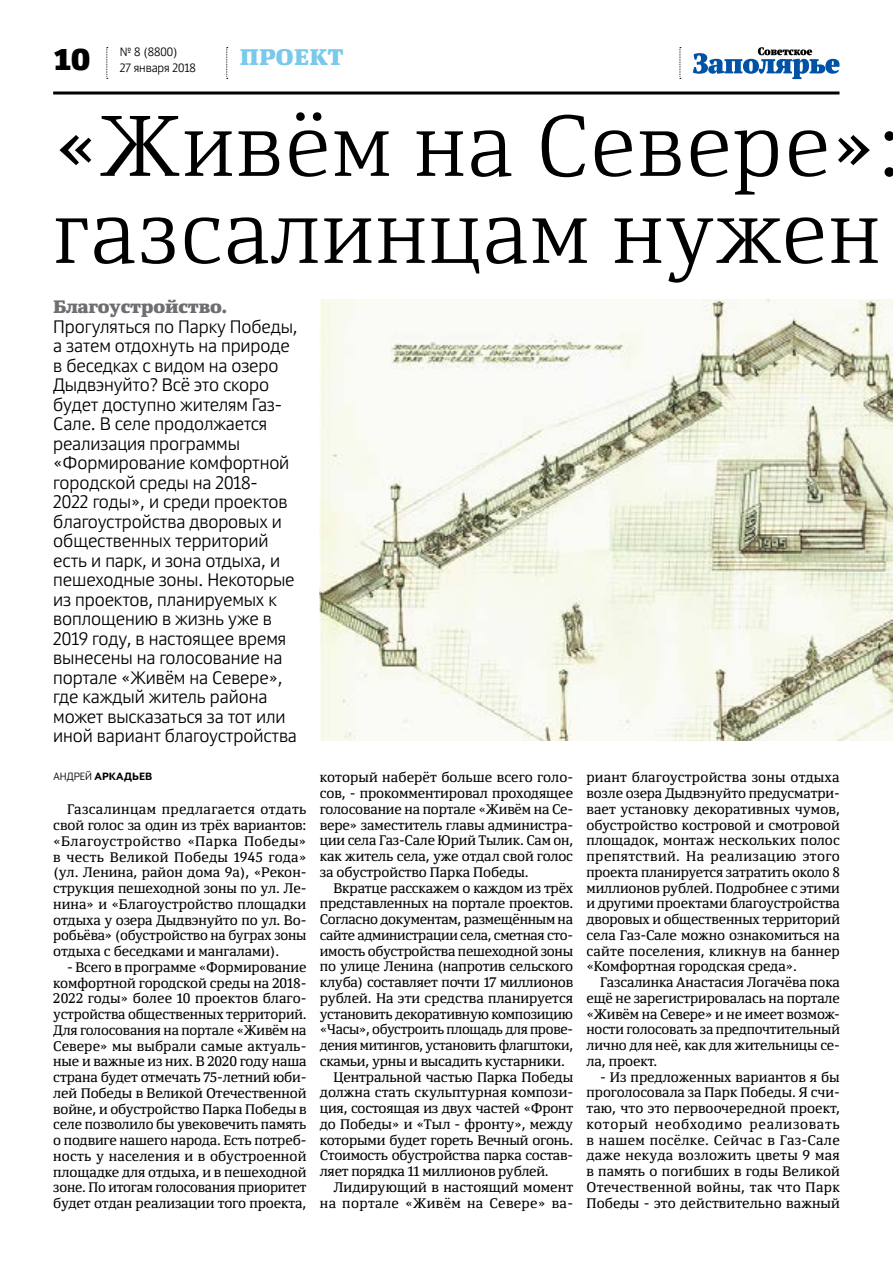
<style>
.page{position:relative;width:893px;height:1263px;background:#fff}
.page>*{position:absolute;margin:0;border:0;box-sizing:border-box;transform-origin:0 0}
.t1{font:300 85.5px/87px "Yefimov Serif";letter-spacing:.015em;color:#000}
.t2{font:900 30px "Yefimov Sans";color:#000}
.t3{font:900 22.5px "Yefimov Serif";letter-spacing:.005em;color:#78c9eb}
.t4{font:300 18px/19.5px "Yefimov Sans";letter-spacing:-.005em;color:#000}
.t5{font:900 18px "Yefimov Serif";letter-spacing:-.005em;color:#6d6e71}
.t6{font:13.8px/15.8px "Yefimov Serif";letter-spacing:-.015em;color:#000;text-align:justify}
.t7{font:13.8px "Yefimov Serif";letter-spacing:.03em;color:#000}
.t8{font:13.8px "Yefimov Serif";letter-spacing:.01em;color:#000}
.t9{font:300 12px/15.8px "Yefimov Sans";letter-spacing:-.005em;color:#000}
.t10{font:700 10.5px "Yefimov Sans";letter-spacing:.005em;color:#000}
.s1{font-weight:300}
</style>
<div class="page">
<svg style="left:106px;top:47px;width:2px;height:32px"></svg>
<svg style="left:679px;top:47px;width:2px;height:32px"></svg>
<svg style="left:226px;top:47px;width:2px;height:32px"></svg>
<hr style="left:53px;top:91px;width:786px;height:3px;background:#000">
<svg style="left:693px;top:47px;width:146px;height:32px"></svg>
<img style="left:320px;top:299px;width:573px;height:441px">
<h2 class="t2" style="left:53px;top:40px;width:39px">10</h2>
<p class="t9" style="left:120px;top:44px;width:78px">№ 8 (8800)<br>27 января 2018</p>
<h3 class="t3" style="left:240px;top:42px;width:105px">ПРОЕКТ</h3>
<h1 class="t1" style="left:53px;top:102px;width:849px">«Живём на Севере»: газсалинцам нужен</h1>
<h3 class="t5" style="left:53px;top:295px;width:175px">Благоустройство.</h3>
<p class="t4" style="left:53px;top:316px;width:246px">Прогуляться по Парку Победы, а затем отдохнуть на природе в беседках с видом на озеро<br>Дыдвэнуйто? Всё это скоро будет доступно жителям Газ-<br>Сале. В селе продолжается реализация программы «Формирование комфортной городской среды на 2018-<br>2022 годы», и среди проектов благоустройства дворовых и общественных территорий есть и парк, и зона отдыха, и пешеходные зоны. Некоторые из проектов, планируемых к воплощению в жизнь уже в<br>2019 году, в настоящее время вынесены на голосование на портале «Живём на Севере», где каждый житель района может высказаться за тот или иной вариант благоустройства</p>
<p class="t10" style="left:53px;top:770px;width:100px"><span class="s1">АНДРЕЙ</span> АРКАДЬЕВ</p>
<p class="t6" style="left:53px;top:801px;width:255px;text-indent:14px">Газсалинцам предлагается отдать свой голос за один из трёх вариантов: «Благоустройство «Парка Победы» в честь Великой Победы 1945 года» (ул. Ленина, район дома 9а), «Рекон&shy;струкция пешеходной зоны по ул. Ле&shy;нина» и «Благоустройство площадки отдыха у озера Дыдвэнуйто по ул. Во&shy;робьёва» (обустройство на буграх зоны отдыха с беседками и мангалами).</p>
<p class="t6" style="left:53px;top:959px;width:255px;text-indent:14px">- Всего в программе «Формирование комфортной городской среды на 2018- 2022 годы» более 10 проектов благо&shy;устройства общественных территорий.<br>Для голосования на портале «Живём на Севере» мы выбрали самые актуаль&shy;ные и важные из них. В 2020 году наша страна будет отмечать 75-летний юби&shy;лей Победы в Великой Отечественной войне, и обустройство Парка Победы в селе позволило бы увековечить память о подвиге нашего народа. Есть потреб&shy;ность у населения и в обустроенной площадке для отдыха, и в пешеходной зоне. По итогам голосования приоритет будет отдан реализации того проекта,</p>
<p class="t6" style="left:320px;top:769px;width:255px">который наберёт больше всего голо&shy;сов, - прокомментировал проходящее голосование на портале «Живём на Се&shy;вере» заместитель главы администра&shy;ции села Газ-Сале Юрий Тылик. Сам он, как житель села, уже отдал свой голос за обустройство Парка Победы.</p>
<p class="t6" style="left:333px;top:880px;width:241px">Вкратце расскажем о каждом из трёх</p>
<p class="t6" style="left:320px;top:895px;width:255px">представленных на портале проектов.</p>
<p class="t6" style="left:320px;top:911px;width:255px">Согласно документам, размещённым на</p>
<p class="t6" style="left:320px;top:927px;width:255px">сайте администрации села, сметная сто-</p>
<p class="t6" style="left:320px;top:943px;width:255px">имость обустройства пешеходной зоны</p>
<p class="t6" style="left:320px;top:958px;width:255px">по улице Ленина (напротив сельского</p>
<p class="t6" style="left:320px;top:974px;width:255px">клуба) составляет почти 17 миллионов</p>
<p class="t6" style="left:320px;top:990px;width:255px">рублей. На эти средства планируется</p>
<p class="t6" style="left:320px;top:1006px;width:255px">установить декоративную композицию</p>
<p class="t6" style="left:320px;top:1021px;width:255px">«Часы», обустроить площадь для прове-</p>
<p class="t6" style="left:320px;top:1037px;width:255px">дения митингов, установить флагштоки,</p>
<p class="t6" style="left:320px;top:1053px;width:246px">скамьи, урны и высадить кустарники.</p>
<p class="t6" style="left:333px;top:1069px;width:241px">Центральной частью Парка Победы</p>
<p class="t6" style="left:320px;top:1084px;width:255px">должна стать скульптурная компози-</p>
<p class="t6" style="left:320px;top:1100px;width:255px">ция, состоящая из двух частей «Фронт</p>
<p class="t6" style="left:320px;top:1116px;width:255px">до Победы» и «Тыл - фронту», между</p>
<p class="t6" style="left:320px;top:1132px;width:255px">которыми будет гореть Вечный огонь.</p>
<p class="t6" style="left:320px;top:1147px;width:255px">Стоимость обустройства парка состав-</p>
<p class="t6" style="left:320px;top:1163px;width:230px">ляет порядка 11 миллионов рублей.</p>
<p class="t8" style="left:333px;top:1178px;width:241px">Лидирующий в настоящий момент</p>
<p class="t7" style="left:320px;top:1194px;width:255px">на портале «Живём на Севере» ва-</p>
<p class="t6" style="left:586px;top:769px;width:255px">риант благоустройства зоны отдыха возле озера Дыдвэнуйто предусматри&shy;вает установку декоративных чумов, обустройство костровой и смотровой площадок, монтаж нескольких полос препятствий. На реализацию этого проекта планируется затратить около 8 миллионов рублей. Подробнее с этими и другими проектами благоустройства дворовых и общественных территорий села Газ-Сале можно ознакомиться на сайте поселения, кликнув на баннер «Комфортная городская среда».</p>
<p class="t6" style="left:586px;top:974px;width:255px;text-indent:14px">Газсалинка Анастасия Логачёва пока ещё не зарегистрировалась на портале «Живём на Севере» и не имеет возмож&shy;ности голосовать за предпочтительный лично для неё, как для жительницы се&shy;ла, проект.</p>
<p class="t6" style="left:586px;top:1069px;width:255px;text-indent:14px">- Из предложенных вариантов я бы проголосовала за Парк Победы. Я счи&shy;таю, что это первоочередной проект, который необходимо реализовать в нашем посёлке. Сейчас в Газ-Сале даже некуда возложить цветы 9 мая в память о погибших в годы Великой Отечественной войны, так что Парк Победы - это действительно важный</p>
</div>
